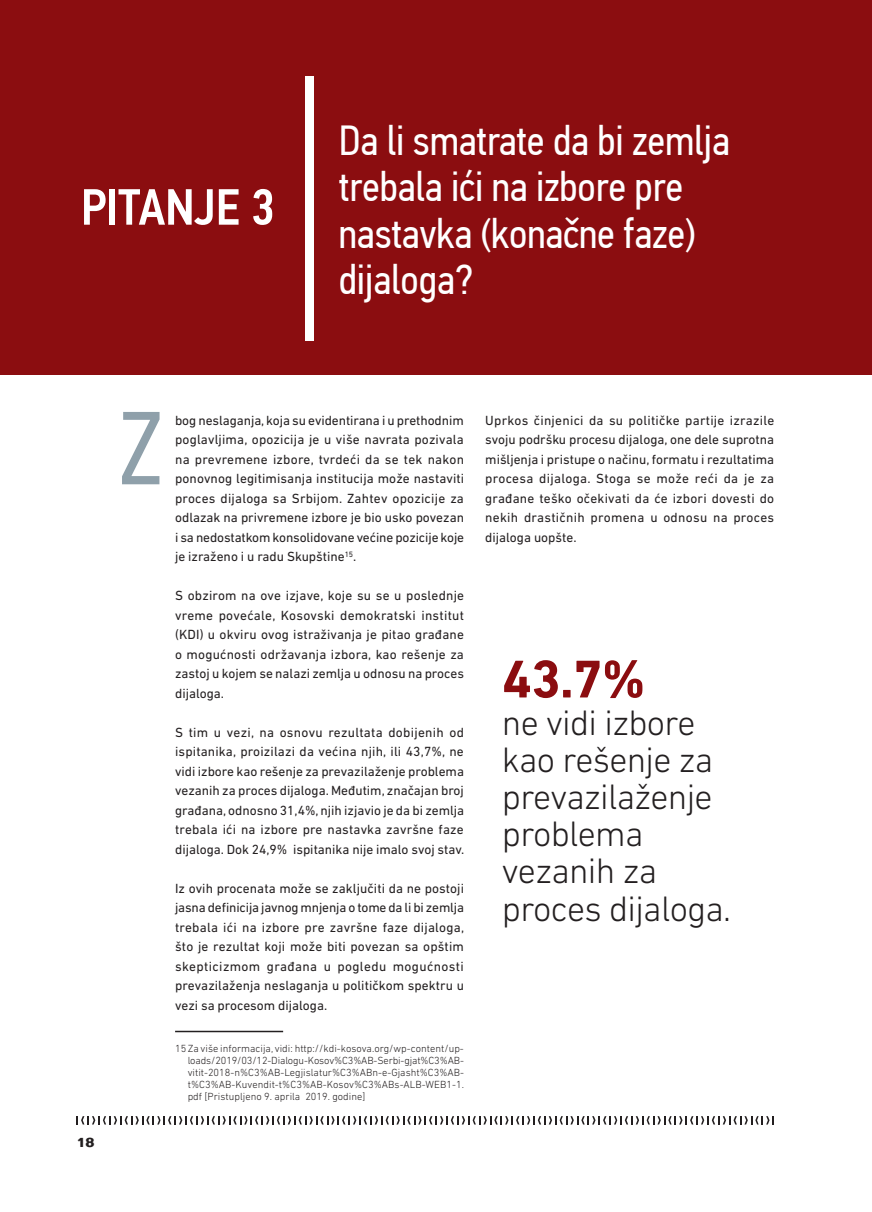
<style>
.page{position:relative;width:872px;height:1212px;background:#fff}
.page>*{position:absolute;margin:0;border:0;box-sizing:border-box;transform-origin:0 0}
.t1{font:103.95px "PF Din Text Cond Pro";color:#8fa0aa}
.t2{font:700 54px "DIN Next LT Pro";color:#8b0d10}
.t3{font:500 51px "PF Din Text Cond Pro";letter-spacing:-.005em;color:#fff}
.t4{font:42px/46.5px "PF Din Text Cond Pro";letter-spacing:-.005em;color:#fff}
.t5{font:300 36px/37.2px "DIN Next LT Pro";letter-spacing:-.02em;color:#231f20}
.t6{font:13.5px/19.5px "DIN Next LT Pro";color:#231f20;text-align:justify}
.t7{font:700 13.5px "Folio Std";color:#231f20}
.t8{font:300 10.5px/12px "DIN Next LT Pro";color:#231f20;text-align:justify}
</style>
<div class="page">
<svg style="left:77px;top:1116px;width:697px;height:8px"></svg>
<hr style="left:175px;top:1031px;width:108px;height:1px;background:#231f20">
<div style="left:0;top:0;width:872px;height:375px;background:#8b0d10"></div>
<div style="left:306px;top:77px;width:8px;height:264px;background:#fff"></div>
<h3 class="t3" style="left:81px;top:177px;width:195px">PITANJE 3</h3>
<h3 class="t4" style="left:339px;top:117px;width:393px">Da li smatrate da bi zemlja trebala ići na izbore pre nastavka (konačne faze) dijaloga?</h3>
<p class="t7" style="left:77px;top:1134px;width:20px">18</p>
<h1 class="t1" style="left:119px;top:387px;width:44px">Z</h1>
<p class="t6" style="left:175px;top:410px;width:291px">bog neslaganja, koja su evidentirana i u prethodnim poglavljima, opozicija je u više navrata pozivala na prevremene izbore, tvrdeći da se tek nakon ponovnog legitimisanja institucija može nastaviti proces dijaloga sa Srbijom. Zahtev opozicije za odlazak na privremene izbore je bio usko povezan i sa nedostatkom konsolidovane većine pozicije koje je izraženo i u radu Skupštine<sup>15</sup>.</p>
<p class="t6" style="left:175px;top:585px;width:290px">S obzirom na ove izjave, koje su se u poslednje vreme povećale, Kosovski demokratski institut (KDI) u okviru ovog istraživanja je pitao građane o mogućnosti održavanja izbora, kao rešenje za zastoj u kojem se nalazi zemlja u odnosu na proces dijaloga.</p>
<p class="t6" style="left:175px;top:722px;width:291px">S tim u vezi, na osnovu rezultata dobijenih od ispitanika, proizilazi da većina njih, ili 43,7%, ne vidi izbore kao rešenje za prevazilaženje problema vezanih za proces dijaloga. Međutim, značajan broj građana, odnosno 31,4%, njih izjavio je da bi zemlja trebala ići na izbore pre nastavka završne faze dijaloga. Dok 24,9% ispitanika nije imalo svoj stav.</p>
<p class="t6" style="left:175px;top:878px;width:291px">Iz ovih procenata može se zaključiti da ne postoji jasna definicija javnog mnjenja o tome da li bi zemlja trebala ići na izbore pre završne faze dijaloga, što je rezultat koji može biti povezan sa opštim skepticizmom građana u pogledu mogućnosti prevazilaženja neslaganja u političkom spektru u vezi sa procesom dijaloga.</p>
<p class="t8" style="left:188px;top:1042px;width:278px;text-indent:-13px">15 Za više informacija, vidi: http://kdi-kosova.org/wp-content/up&shy;loads/2019/03/12-Dialogu-Kosov%C3%AB-Serbi-gjat%C3%AB&shy;vitit-2018-n%C3%AB-Legjislatur%C3%ABn-e-Gjasht%C3%AB&shy;t%C3%AB-Kuvendit-t%C3%AB-Kosov%C3%ABs-ALB-WEB1-1. pdf [Pristupljeno 9. aprila 2019. godine]</p>
<p class="t6" style="left:485px;top:410px;width:290px">Uprkos činjenici da su političke partije izrazile svoju podršku procesu dijaloga, one dele suprotna mišljenja i pristupe o načinu, formatu i rezultatima procesa dijaloga. Stoga se može reći da je za građane teško očekivati da će izbori dovesti do nekih drastičnih promena u odnosu na proces dijaloga uopšte.</p>
<h2 class="t2" style="left:502px;top:647px;width:145px">43.7%</h2>
<h3 class="t5" style="left:502px;top:703px;width:231px">ne vidi izbore kao rešenje za prevazilaženje problema vezanih za proces dijaloga.</h3>
</div>
